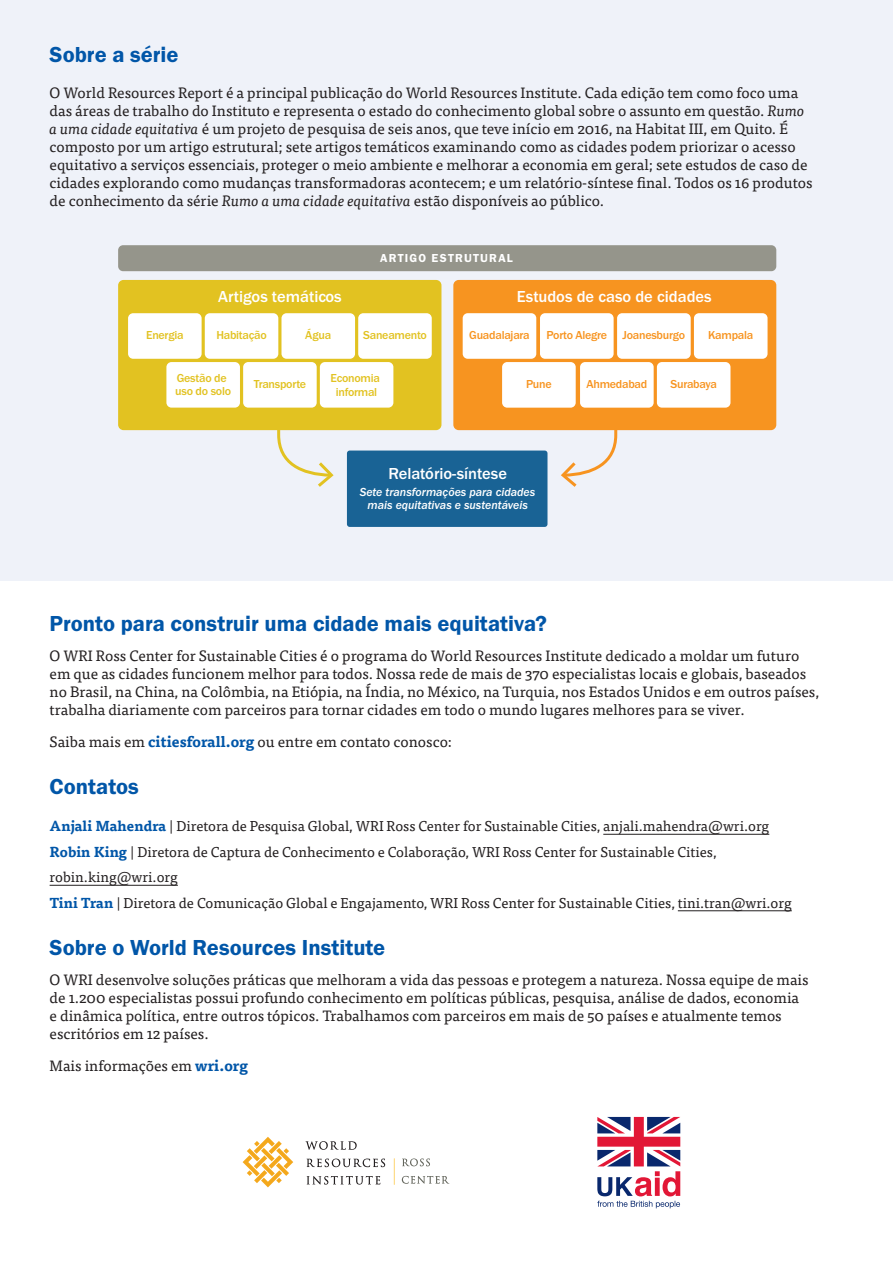
<style>
.page{position:relative;width:893px;height:1263px;background:#fff}
.page>*{position:absolute;margin:0;border:0;box-sizing:border-box;transform-origin:0 0}
.t1{font:22.5px "Franklin Gothic URW Dem";color:#0156a8}
.t2{font:500 16.5px "Franklin Gothic URW";color:#fff}
.t3{font:15px/18px "Tisa Pro";color:#231f20}
.t4{font:14.25px/25.5px "Tisa Pro";color:#231f20}
.t5{font:500 12px/14.4px "Franklin Gothic URW";letter-spacing:-.02em;color:#e2c221;text-align:center}
.t6{font:500 12px "Franklin Gothic URW";letter-spacing:-.02em;color:#f79420}
.t7{font:12px/13.5px "Franklin Gothic URW Med Ita";color:#fff;text-align:center}
.t8{font:12px "Franklin Gothic URW Dem";letter-spacing:.1em;color:#fff}
.s1{font-style:italic}
.s2{font-weight:700;color:#0156a8}
</style>
<div class="page">
<hr style="left:603px;top:834px;width:166px;height:1px;background:#231f20">
<hr style="left:50px;top:885px;width:128px;height:1px;background:#231f20">
<hr style="left:678px;top:910px;width:114px;height:1px;background:#231f20">
<div style="left:0;top:0;width:893px;height:580px;background:#eff2f9"></div>
<div style="left:118px;top:280px;width:323px;height:150px;background:#e2c221;border-radius:5px"></div>
<div style="left:453px;top:280px;width:323px;height:150px;background:#f79420;border-radius:5px"></div>
<div style="left:128px;top:313px;width:74px;height:46px;background:#fff;border-radius:5px"></div>
<div style="left:243px;top:362px;width:74px;height:46px;background:#fff;border-radius:5px"></div>
<div style="left:358px;top:313px;width:74px;height:46px;background:#fff;border-radius:5px"></div>
<div style="left:281px;top:313px;width:74px;height:46px;background:#fff;border-radius:5px"></div>
<div style="left:205px;top:313px;width:73px;height:46px;background:#fff;border-radius:5px"></div>
<div style="left:320px;top:362px;width:73px;height:46px;background:#fff;border-radius:5px"></div>
<div style="left:166px;top:362px;width:74px;height:46px;background:#fff;border-radius:5px"></div>
<div style="left:118px;top:245px;width:658px;height:26px;background:#95958b;border-radius:5px"></div>
<div style="left:694px;top:313px;width:73px;height:46px;background:#fff;border-radius:5px"></div>
<div style="left:617px;top:313px;width:74px;height:46px;background:#fff;border-radius:5px"></div>
<div style="left:502px;top:362px;width:74px;height:46px;background:#fff;border-radius:5px"></div>
<div style="left:580px;top:362px;width:74px;height:46px;background:#fff;border-radius:5px"></div>
<div style="left:657px;top:362px;width:73px;height:46px;background:#fff;border-radius:5px"></div>
<div style="left:463px;top:313px;width:73px;height:46px;background:#fff;border-radius:5px"></div>
<div style="left:540px;top:313px;width:74px;height:46px;background:#fff;border-radius:5px"></div>
<div style="left:347px;top:450px;width:200px;height:77px;background:#196395;border-radius:3px"></div>
<svg style="left:561px;top:430px;width:58px;height:57px"></svg>
<svg style="left:276px;top:430px;width:58px;height:57px"></svg>
<svg style="left:597px;top:1117px;width:83px;height:91px"></svg>
<svg style="left:305px;top:1141px;width:52px;height:9px"></svg>
<svg style="left:307px;top:1158px;width:78px;height:9px"></svg>
<svg style="left:307px;top:1176px;width:73px;height:8px"></svg>
<svg style="left:402px;top:1158px;width:28px;height:8px"></svg>
<svg style="left:402px;top:1176px;width:47px;height:8px"></svg>
<svg style="left:394px;top:1158px;width:1px;height:27px"></svg>
<svg style="left:243px;top:1137px;width:50px;height:50px"></svg>
<h1 class="t1" style="left:50px;top:40px;width:130px">Sobre a série</h1>
<p class="t3" style="left:50px;top:82px;width:764px">O World Resources Report é a principal publicação do World Resources Institute. Cada edição tem como foco uma das áreas de trabalho do Instituto e representa o estado do conhecimento global sobre o assunto em questão. <span class="s1">Rumo a uma cidade equitativa</span> é um projeto de pesquisa de seis anos, que teve início em 2016, na Habitat III, em Quito. É composto por um artigo estrutural; sete artigos temáticos examinando como as cidades podem priorizar o acesso equitativo a serviços essenciais, proteger o meio ambiente e melhorar a economia em geral; sete estudos de caso de cidades explorando como mudanças transformadoras acontecem; e um relatório-síntese final. Todos os 16 produtos de conhecimento da série <span class="s1">Rumo a uma cidade equitativa</span> estão disponíveis ao público.</p>
<p class="t2" style="left:218px;top:286px;width:125px">Artigos temáticos</p>
<p class="t8" style="left:380px;top:250px;width:134px">ARTIGO ESTRUTURAL</p>
<p class="t2" style="left:517px;top:286px;width:196px">Estudos de caso de cidades</p>
<p class="t5" style="left:216px;top:328px;width:52px">Habitação</p>
<p class="t5" style="left:305px;top:328px;width:27px">Água</p>
<p class="t5" style="left:363px;top:328px;width:65px">Saneamento</p>
<p class="t5" style="left:331px;top:370px;width:51px">Economia informal</p>
<p class="t5" style="left:146px;top:328px;width:39px">Energia</p>
<p class="t5" style="left:175px;top:371px;width:57px;line-height:13.5px;text-align:left">Gestão de uso do solo</p>
<p class="t5" style="left:254px;top:377px;width:54px">Transporte</p>
<p class="t6" style="left:469px;top:328px;width:62px">Guadalajara</p>
<p class="t6" style="left:546px;top:328px;width:62px">Porto Alegre</p>
<p class="t6" style="left:623px;top:328px;width:64px">Joanesburgo</p>
<p class="t6" style="left:708px;top:328px;width:46px">Kampala</p>
<p class="t6" style="left:526px;top:377px;width:27px">Pune</p>
<p class="t6" style="left:586px;top:377px;width:62px">Ahmedabad</p>
<p class="t6" style="left:670px;top:377px;width:48px">Surabaya</p>
<p class="t2" style="left:388px;top:463px;width:120px">Relatório-síntese</p>
<p class="t7" style="left:360px;top:485px;width:177px">Sete transformações para cidades mais equitativas e sustentáveis</p>
<h1 class="t1" style="left:50px;top:610px;width:499px">Pronto para construir uma cidade mais equitativa?</h1>
<p class="t3" style="left:50px;top:646px;width:771px">O WRI Ross Center for Sustainable Cities é o programa do World Resources Institute dedicado a moldar um futuro em que as cidades funcionem melhor para todos. Nossa rede de mais de 370 especialistas locais e globais, baseados no Brasil, na China, na Colômbia, na Etiópia, na Índia, no México, na Turquia, nos Estados Unidos e em outros países, trabalha diariamente com parceiros para tornar cidades em todo o mundo lugares melhores para se viver.</p>
<p class="t3" style="left:50px;top:732px;width:404px">Saiba mais em <span class="s2">citiesforall.org</span> ou entre em contato conosco:</p>
<h1 class="t1" style="left:50px;top:772px;width:91px">Contatos</h1>
<p class="t4" style="left:50px;top:813px;width:744px"><span class="s2">Anjali Mahendra</span> | Diretora de Pesquisa Global, WRI Ross Center for Sustainable Cities, anjali.mahendra@wri.org <span class="s2">Robin King</span> | Diretora de Captura de Conhecimento e Colaboração, WRI Ross Center for Sustainable Cities, robin.king@wri.org<br><span class="s2">Tini Tran</span> | Diretora de Comunicação Global e Engajamento, WRI Ross Center for Sustainable Cities, tini.tran@wri.org</p>
<h1 class="t1" style="left:50px;top:934px;width:337px">Sobre o World Resources Institute</h1>
<p class="t3" style="left:50px;top:970px;width:760px">O WRI desenvolve soluções práticas que melhoram a vida das pessoas e protegem a natureza. Nossa equipe de mais de 1.200 especialistas possui profundo conhecimento em políticas públicas, pesquisa, análise de dados, economia e dinâmica política, entre outros tópicos. Trabalhamos com parceiros em mais de 50 países e atualmente temos escritórios em 12 países.</p>
<p class="t3" style="left:50px;top:1055px;width:200px">Mais informações em <span class="s2">wri.org</span></p>
</div>
